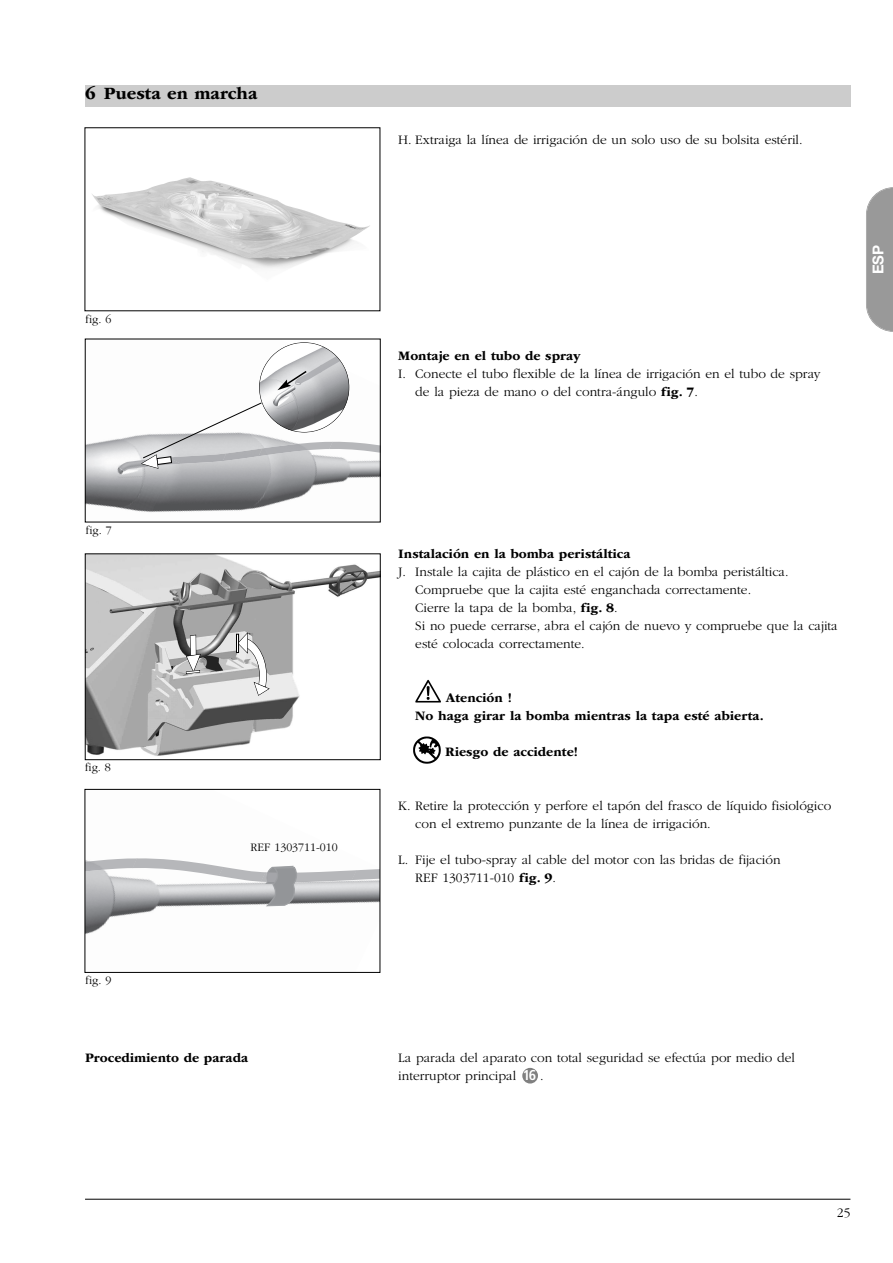
<style>
.page{position:relative;width:893px;height:1263px;background:#fff}
.page>*{position:absolute;margin:0;border:0;box-sizing:border-box;transform-origin:0 0}
.t1{font:700 18px "ITC Garamond Std";color:#000}
.t2{font:700 15px "Helvetica Neue";color:#fff}
.t3{font:700 condensed 14.25px "Frutiger";color:#fff}
.t4{font:300 13.5px/18px "ITC Garamond Std";color:#000}
.t5{font:700 13.5px/18px "ITC Garamond Std";color:#000}
.t6{font:300 11.85px "ITC Garamond Std";color:#000}
.s1{color:#ccc}
.s2{font-weight:700}
.s3{font-family:"ITC Garamond Std";font-weight:300;font-stretch:normal;font-size:13.5px;color:#000}
</style>
<div class="page">
<hr style="left:85px;top:1199px;width:765px;height:1px;background:#000">
<svg style="left:866px;top:187px;width:27px;height:145px;background:#a2a2a2"></svg>
<img style="left:87px;top:342px;width:291px;height:170px">
<img style="left:333px;top:441px;width:45px;height:30px">
<img style="left:262px;top:441px;width:71px;height:30px">
<img style="left:227px;top:470px;width:35px;height:1px">
<img style="left:185px;top:470px;width:42px;height:1px">
<img style="left:119px;top:441px;width:66px;height:30px">
<div style="left:85px;top:85px;width:765px;height:21px;background:#ccc"></div>
<img style="left:87px;top:556px;width:291px;height:200px">
<div style="left:85px;top:554px;width:295px;height:206px;border:1px solid #000"></div>
<img style="left:413px;top:736px;width:27px;height:28px">
<img style="left:415px;top:679px;width:26px;height:23px">
<img style="left:92px;top:177px;width:278px;height:92px">
<svg style="left:186px;top:635px;width:15px;height:39px"></svg>
<svg style="left:237px;top:632px;width:33px;height:64px"></svg>
<div style="left:236px;top:634px;width:3px;height:19px;border:1px solid #000"></div>
<img style="left:87px;top:890px;width:291px;height:44px">
<img style="left:291px;top:865px;width:66px;height:33px">
<img style="left:351px;top:865px;width:27px;height:27px">
<img style="left:129px;top:858px;width:87px;height:40px">
<img style="left:216px;top:865px;width:48px;height:33px">
<img style="left:87px;top:858px;width:50px;height:32px">
<svg style="left:264px;top:866px;width:36px;height:40px"></svg>
<div style="left:85px;top:789px;width:295px;height:183px;border:1px solid #000"></div>
<div style="left:522px;top:1068px;width:16px;height:15px;background:#808080;border-radius:50%"></div>
<img style="left:260px;top:343px;width:89px;height:89px">
<img style="left:321px;top:356px;width:19px;height:17px">
<img style="left:295px;top:365px;width:26px;height:19px">
<svg style="left:141px;top:402px;width:121px;height:68px"></svg>
<svg style="left:277px;top:369px;width:31px;height:21px"></svg>
<h1 class="t1" style="left:86px;top:87px;width:173px"><span class="s1">6</span> Puesta en marcha</h1>
<p class="t6" style="left:86px;top:313px;width:27px">fig. 6</p>
<p class="t6" style="left:86px;top:524px;width:27px">fig. 7</p>
<p class="t6" style="left:85px;top:760px;width:27px">fig. 8</p>
<p class="t6" style="left:86px;top:974px;width:27px">fig. 9</p>
<p class="t6" style="left:250px;top:841px;width:89px">REF 1303711-010</p>
<p class="t5" style="left:85px;top:1050px;width:165px">Procedimiento de parada</p>
<p class="t4" style="left:398px;top:131px;width:406px">H. Extraiga la línea de irrigación de un solo uso de su bolsita estéril.</p>
<p class="t5" style="left:398px;top:348px;width:184px">Montaje en el tubo de spray</p>
<p class="t4" style="left:415px;top:365px;width:407px;text-indent:-17px">I. Conecte el tubo flexible de la línea de irrigación en el tubo de spray de la pieza de mano o del contra-ángulo <span class="s2">fig. 7</span>.</p>
<p class="t2" style="left:873px;top:274px;width:31px;rotate:-90deg">ESP</p>
<p class="t5" style="left:398px;top:546px;width:234px">Instalación en la bomba peristáltica</p>
<p class="t4" style="left:415px;top:563px;width:424px;text-indent:-17px">J. Instale la cajita de plástico en el cajón de la bomba peristáltica.<br>Compruebe que la cajita esté enganchada correctamente.<br>Cierre la tapa de la bomba, <span class="s2">fig. 8</span>.<br>Si no puede cerrarse, abra el cajón de nuevo y compruebe que la cajita esté colocada correctamente.</p>
<p class="t5" style="left:415px;top:690px;width:350px;text-indent:30px">Atención !<br>No haga girar la bomba mientras la tapa esté abierta.</p>
<p class="t5" style="left:445px;top:744px;width:134px">Riesgo de accidente!</p>
<p class="t4" style="left:415px;top:797px;width:417px;text-indent:-17px">K. Retire la protección y perfore el tapón del frasco de líquido fisiológico con el extremo punzante de la línea de irrigación.</p>
<p class="t4" style="left:415px;top:851px;width:367px;text-indent:-17px">L. Fije el tubo-spray al cable del motor con las bridas de fijación<br>REF 1303711-010 <span class="s2">fig. 9</span>.</p>
<p class="t4" style="left:398px;top:1049px;width:398px">La parada del aparato con total seguridad se efectúa por medio del interruptor principal</p>
<p class="t3" style="left:523px;top:1070px;width:22px">16 <span class="s3">.</span></p>
<p class="t4" style="left:837px;top:1204px;width:15px">25</p>
</div>
